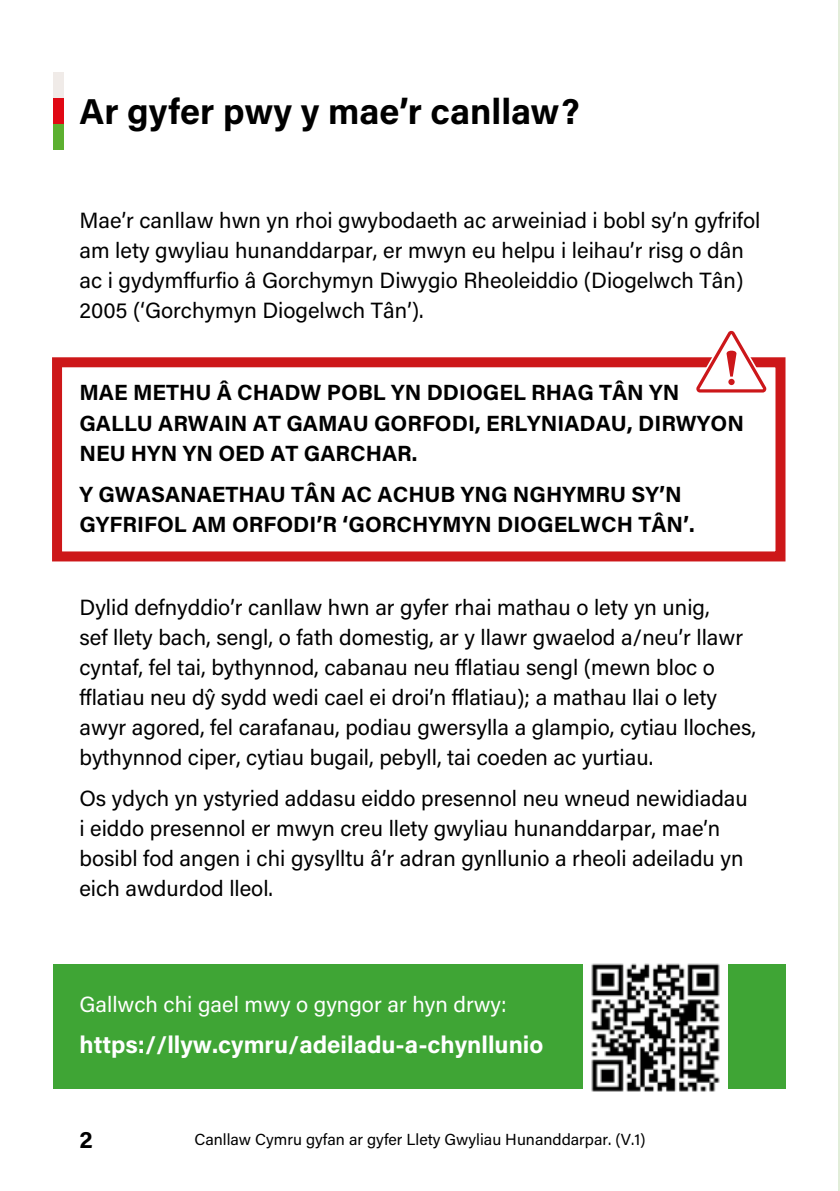
<style>
.page{position:relative;width:840px;height:1191px;background:#fff}
.page>*{position:absolute;margin:0;border:0;box-sizing:border-box;transform-origin:0 0}
.t1{font:700 36px "Acumin Pro";color:#000}
.t2{font:700 24px "Acumin Pro";color:#fff}
.t3{font:700 24px "Acumin Pro";color:#000}
.t4{font:22px/30px "Acumin Pro";color:#000}
.t5{font:700 22px/30px "Acumin Pro";color:#000}
.t6{font:22px "Acumin Pro";color:#fff}
.t7{font:16px "Acumin Pro";color:#000}
</style>
<div class="page">
<hr style="left:838px;top:0;width:1px;height:1191px;background:#e2edd9">
<div style="left:52px;top:357px;width:733px;height:204px;border:10px solid #cd1719"></div>
<div style="left:53px;top:124px;width:10px;height:26px;background:#5cb030"></div>
<div style="left:53px;top:98px;width:10px;height:26px;background:#e00814"></div>
<div style="left:53px;top:72px;width:10px;height:26px;background:#f0ebe8"></div>
<div style="left:53px;top:964px;width:732px;height:125px;background:#3fa535"></div>
<img style="left:583px;top:963px;width:144px;height:129px">
<svg style="left:693px;top:330px;width:75px;height:63px"></svg>
<h1 class="t1" style="left:79px;top:86px;width:501px">Ar gyfer pwy y mae’r canllaw?</h1>
<p class="t4" style="left:79px;top:204px;width:682px">Mae’r canllaw hwn yn rhoi gwybodaeth ac arweiniad i bobl sy’n gyfrifol am lety gwyliau hunanddarpar, er mwyn eu helpu i leihau’r risg o dân ac i gydymffurfio â Gorchymyn Diwygio Rheoleiddio (Diogelwch Tân)<br>2005 (‘Gorchymyn Diogelwch Tân’).</p>
<p class="t5" style="left:79px;top:377px;width:665px">MAE METHU Â CHADW POBL YN DDIOGEL RHAG TÂN YN<br>GALLU ARWAIN AT GAMAU GORFODI, ERLYNIADAU, DIRWYON<br>NEU HYN YN OED AT GARCHAR.</p>
<p class="t5" style="left:79px;top:478px;width:616px">Y GWASANAETHAU TÂN AC ACHUB YNG NGHYMRU SY’N<br>GYFRIFOL AM ORFODI’R ‘GORCHYMYN DIOGELWCH TÂN’.</p>
<p class="t4" style="left:79px;top:591px;width:677px">Dylid defnyddio’r canllaw hwn ar gyfer rhai mathau o lety yn unig,<br>sef llety bach, sengl, o fath domestig, ar y llawr gwaelod a/neu’r llawr cyntaf, fel tai, bythynnod, cabanau neu fflatiau sengl (mewn bloc o fflatiau neu dŷ sydd wedi cael ei droi’n fflatiau); a mathau llai o lety awyr agored, fel carafanau, podiau gwersylla a glampio, cytiau lloches, bythynnod ciper, cytiau bugail, pebyll, tai coeden ac yurtiau.</p>
<p class="t4" style="left:79px;top:782px;width:669px">Os ydych yn ystyried addasu eiddo presennol neu wneud newidiadau i eiddo presennol er mwyn creu llety gwyliau hunanddarpar, mae’n bosibl fod angen i chi gysylltu â’r adran gynllunio a rheoli adeiladu yn eich awdurdod lleol.</p>
<p class="t6" style="left:79px;top:989px;width:428px">Gallwch chi gael mwy o gyngor ar hyn drwy:</p>
<p class="t2" style="left:79px;top:1028px;width:465px">https://llyw.cymru/adeiladu-a-chynllunio</p>
<p class="t3" style="left:79px;top:1122px;width:15px">2</p>
<p class="t7" style="left:194px;top:1128px;width:452px">Canllaw Cymru gyfan ar gyfer Llety Gwyliau Hunanddarpar. (V.1)</p>
</div>
